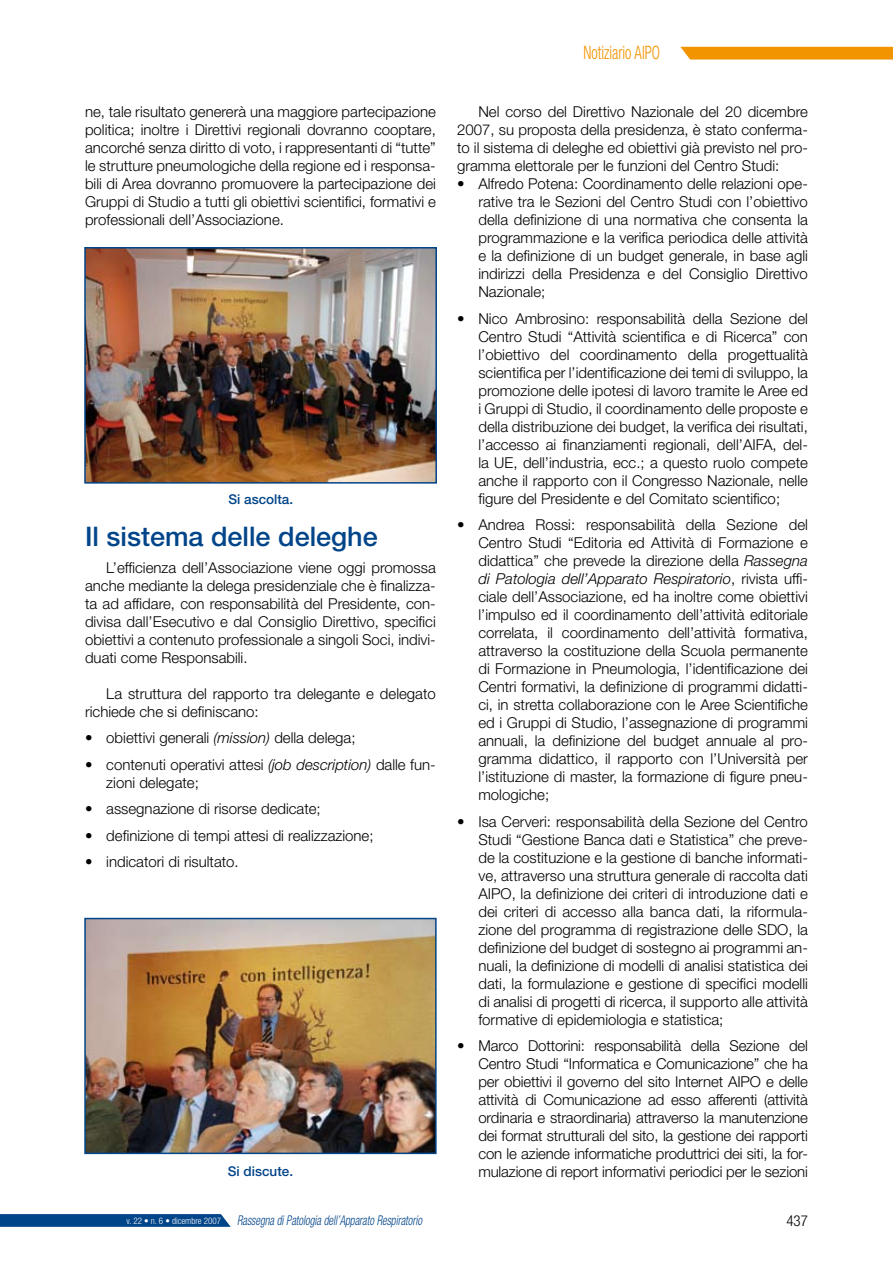
<style>
.page{position:relative;width:893px;height:1263px;background:#fff}
.page>*{position:absolute;margin:0;border:0;box-sizing:border-box;transform-origin:0 0}
.t1{font:500 27px "Helvetica Neue LT Std";color:#004489}
.t2{font:300 condensed 18.45px "Helvetica Neue LT Std";color:#f29400;scale:.8 1}
.t3{font:300 15px/18px "Helvetica Neue LT Std";color:#000;text-align:justify}
.t4{font:300 condensed 15px "Helvetica Neue LT Std";color:#000}
.t5{font:italic 300 condensed 13.5px "Helvetica Neue LT Std";color:#004489;scale:.8 1}
.t6{font:500 13.5px "Helvetica Neue LT Std";color:#004489}
.t7{font:300 condensed 9px "Helvetica Neue LT Std";color:#fff}
.s1{font-style:italic}
</style>
<div class="page">
<svg style="left:0;top:1214px;width:231px;height:13px;background:#0a4b8d"></svg>
<img style="left:87px;top:250px;width:347px;height:231px">
<div style="left:84px;top:247px;width:353px;height:237px;border:2px solid #004489"></div>
<img style="left:87px;top:921px;width:347px;height:230px">
<div style="left:84px;top:918px;width:353px;height:236px;border:2px solid #004489"></div>
<svg style="left:680px;top:47px;width:213px;height:13px;background:#f29a0f"></svg>
<p class="t3" style="left:85px;top:102px;width:352px">ne, tale risultato genererà una maggiore partecipazione politica; inoltre i Direttivi regionali dovranno cooptare, ancorché senza diritto di voto, i rappresentanti di “tutte” le strutture pneumologiche della regione ed i responsa&shy;bili di Area dovranno promuovere la partecipazione dei Gruppi di Studio a tutti gli obiettivi scientifici, formativi e professionali dell’Associazione.</p>
<p class="t6" style="left:228px;top:491px;width:66px">Si ascolta.</p>
<h1 class="t1" style="left:85px;top:521px;width:294px">Il sistema delle deleghe</h1>
<p class="t3" style="left:85px;top:558px;width:352px;text-indent:21px">L’efficienza dell’Associazione viene oggi promossa anche mediante la delega presidenziale che è finalizza&shy;ta ad affidare, con responsabilità del Presidente, con&shy;divisa dall’Esecutivo e dal Consiglio Direttivo, specifici obiettivi a contenuto professionale a singoli Soci, indivi&shy;duati come Responsabili.</p>
<p class="t3" style="left:85px;top:684px;width:352px;text-indent:21px">La struttura del rapporto tra delegante e delegato richiede che si definiscano:</p>
<p class="t3" style="left:85px;top:729px;width:272px">• obiettivi generali <span class="s1">(mission)</span> della delega;</p>
<p class="t3" style="left:106px;top:755px;width:331px;text-indent:-21px">• contenuti operativi attesi <span class="s1">(job description)</span> dalle fun&shy;zioni delegate;</p>
<p class="t3" style="left:85px;top:800px;width:237px">• assegnazione di risorse dedicate;</p>
<p class="t3" style="left:85px;top:826px;width:290px">• definizione di tempi attesi di realizzazione;</p>
<p class="t3" style="left:85px;top:853px;width:155px">• indicatori di risultato.</p>
<p class="t6" style="left:228px;top:1163px;width:67px">Si discute.</p>
<p class="t2" style="left:583px;top:42px;width:97px">Notiziario AIPO</p>
<p class="t3" style="left:457px;top:102px;width:352px;text-indent:21px">Nel corso del Direttivo Nazionale del 20 dicembre 2007, su proposta della presidenza, è stato conferma&shy;to il sistema di deleghe ed obiettivi già previsto nel pro&shy;gramma elettorale per le funzioni del Centro Studi:</p>
<p class="t3" style="left:478px;top:174px;width:331px;text-indent:-21px">• Alfredo Potena: Coordinamento delle relazioni ope&shy;rative tra le Sezioni del Centro Studi con l’obiettivo della definizione di una normativa che consenta la programmazione e la verifica periodica delle attività e la definizione di un budget generale, in base agli indirizzi della Presidenza e del Consiglio Direttivo Nazionale;</p>
<p class="t3" style="left:478px;top:309px;width:331px;text-indent:-21px">• Nico Ambrosino: responsabilità della Sezione del Centro Studi “Attività scientifica e di Ricerca” con l’obiettivo del coordinamento della progettualità scientifica per l’identificazione dei temi di sviluppo, la promozione delle ipotesi di lavoro tramite le Aree ed i Gruppi di Studio, il coordinamento delle proposte e della distribuzione dei budget, la verifica dei risultati, l’accesso ai finanziamenti regionali, dell’AIFA, del&shy;la UE, dell’industria, ecc.; a questo ruolo compete anche il rapporto con il Congresso Nazionale, nelle figure del Presidente e del Comitato scientifico;</p>
<p class="t3" style="left:478px;top:515px;width:331px;text-indent:-21px">• Andrea Rossi: responsabilità della Sezione del Centro Studi “Editoria ed Attività di Formazione e didattica” che prevede la direzione della <span class="s1">Rassegna di Patologia dell’Apparato Respiratorio</span>, rivista uffi&shy;ciale dell’Associazione, ed ha inoltre come obiettivi l’impulso ed il coordinamento dell’attività editoriale correlata, il coordinamento dell’attività formativa, attraverso la costituzione della Scuola permanente di Formazione in Pneumologia, l’identificazione dei Centri formativi, la definizione di programmi didatti&shy;ci, in stretta collaborazione con le Aree Scientifiche ed i Gruppi di Studio, l’assegnazione di programmi annuali, la definizione del budget annuale al pro&shy;gramma didattico, il rapporto con l’Università per l’istituzione di master, la formazione di figure pneu&shy;mologiche;</p>
<p class="t3" style="left:478px;top:812px;width:331px;text-indent:-21px">• Isa Cerveri: responsabilità della Sezione del Centro Studi “Gestione Banca dati e Statistica” che preve&shy;de la costituzione e la gestione di banche informati&shy;ve, attraverso una struttura generale di raccolta dati AIPO, la definizione dei criteri di introduzione dati e dei criteri di accesso alla banca dati, la riformula&shy;zione del programma di registrazione delle SDO, la definizione del budget di sostegno ai programmi an&shy;nuali, la definizione di modelli di analisi statistica dei dati, la formulazione e gestione di specifici modelli di analisi di progetti di ricerca, il supporto alle attività formative di epidemiologia e statistica;</p>
<p class="t3" style="left:478px;top:1036px;width:331px;text-indent:-21px">• Marco Dottorini: responsabilità della Sezione del Centro Studi “Informatica e Comunicazione” che ha per obiettivi il governo del sito Internet AIPO e delle attività di Comunicazione ad esso afferenti (attività ordinaria e straordinaria) attraverso la manutenzione dei format strutturali del sito, la gestione dei rapporti con le aziende informatiche produttrici dei siti, la for&shy;mulazione di report informativi periodici per le sezioni</p>
<p class="t7" style="left:127px;top:1215px;width:96px">v. 22 • n. 6 • dicembre 2007</p>
<p class="t5" style="left:237px;top:1212px;width:233px">Rassegna di Patologia dell’Apparato Respiratorio</p>
<p class="t4" style="left:786px;top:1212px;width:23px">437</p>
</div>
